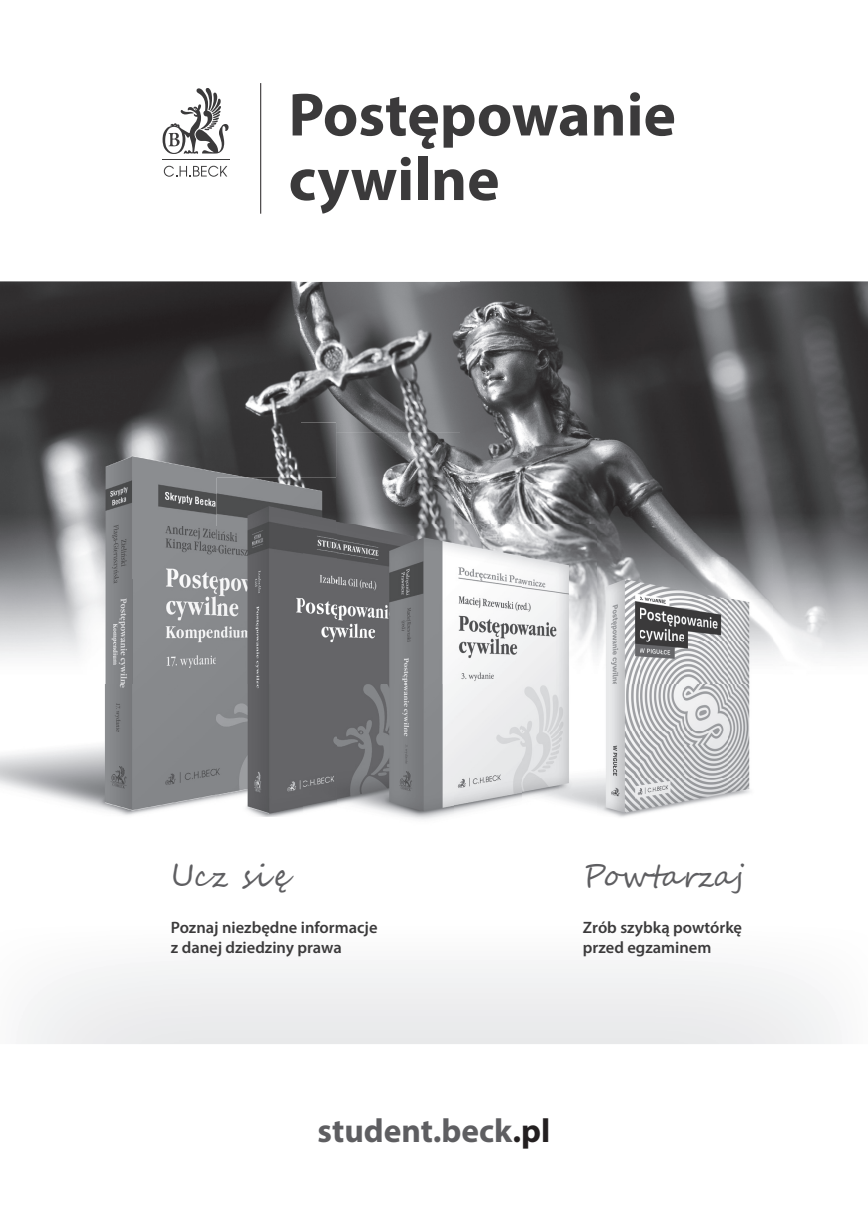
<style>
.page{position:relative;width:868px;height:1221px;background:#fff}
.page>*{position:absolute;margin:0;border:0;box-sizing:border-box;transform-origin:0 0}
.t1{font:700 61.5px/64.5px "Myriad Pro";color:#3b3a3b}
.t2{font:700 33.45px "Myriad Pro";color:#5e5e61}
.t3{font:30px "Segoe Script";letter-spacing:.015em;color:#5e5e61}
.t4{font:600 16.5px/19.8px "Myriad Pro";color:#3b3a3b}
.s1{color:#231f20}
</style>
<div class="page">
<img style="left:0;top:282px;width:300px;height:140px">
<img style="left:300px;top:282px;width:481px;height:150px">
<img style="left:781px;top:282px;width:86px;height:201px">
<img style="left:336px;top:432px;width:446px;height:51px">
<img style="left:453px;top:483px;width:414px;height:50px">
<img style="left:596px;top:533px;width:271px;height:50px">
<img style="left:772px;top:583px;width:95px;height:75px">
<img style="left:544px;top:557px;width:228px;height:260px">
<img style="left:0;top:684px;width:217px;height:131px">
<img style="left:260px;top:816px;width:21px;height:1px">
<img style="left:0;top:422px;width:132px;height:262px">
<img style="left:132px;top:422px;width:204px;height:105px">
<img style="left:132px;top:527px;width:85px;height:157px">
<img style="left:336px;top:477px;width:117px;height:339px">
<img style="left:217px;top:632px;width:87px;height:184px">
<img style="left:217px;top:477px;width:119px;height:155px">
<img style="left:440px;top:684px;width:104px;height:133px">
<img style="left:453px;top:524px;width:95px;height:160px">
<img style="left:548px;top:524px;width:48px;height:33px">
<img style="left:304px;top:524px;width:32px;height:287px">
<hr style="left:260px;top:83px;width:1px;height:131px;background:#231f20">
<svg style="left:162px;top:88px;width:66px;height:66px"></svg>
<svg style="left:164px;top:166px;width:63px;height:11px"></svg>
<hr style="left:162px;top:159px;width:67px;height:1px;background:#3b3a3b">
<h1 class="t1" style="left:288px;top:80px;width:389px">Postępowanie cywilne</h1>
<h3 class="t3" style="left:171px;top:851px;width:120px">Ucz się</h3>
<p class="t4" style="left:171px;top:917px;width:208px">Poznaj niezbędne informacje z danej dziedziny prawa</p>
<h3 class="t3" style="left:583px;top:851px;width:162px">Powtarzaj</h3>
<p class="t4" style="left:583px;top:917px;width:161px">Zrób szybką powtórkę przed egzaminem</p>
<h2 class="t2" style="left:317px;top:1108px;width:234px">student.beck<span class="s1">.pl</span></h2>
</div>
